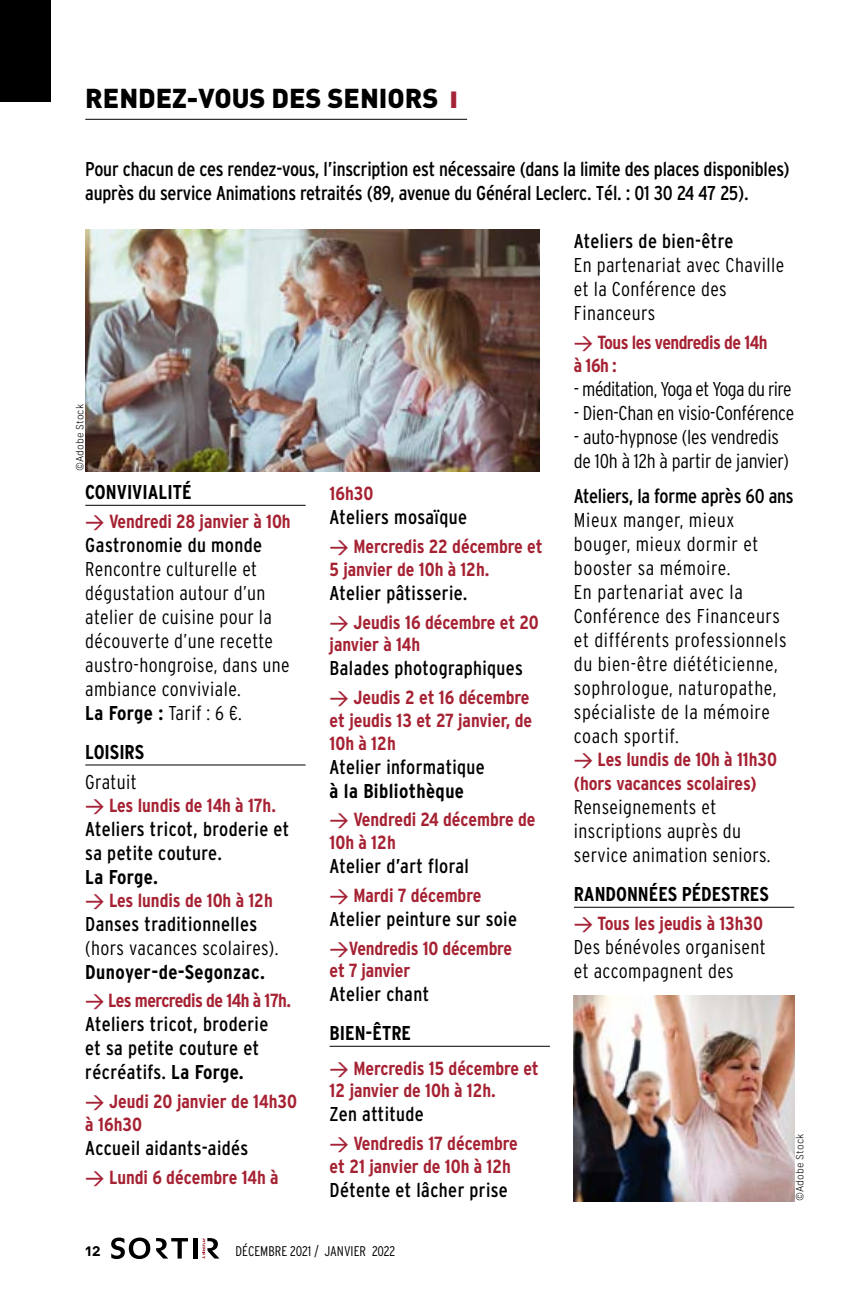
<style>
.page{position:relative;width:851px;height:1304px;background:#fff}
.page>*{position:absolute;margin:0;border:0;box-sizing:border-box;transform-origin:0 0}
.t1{font:900 27px "DIN";color:#000}
.t2{font:300 20px/24px "Interstate Condensed";letter-spacing:.02em;color:#000}
.t3{font:20px/24px "Interstate Condensed";letter-spacing:.015em;color:#000}
.t4{font:20px/24px "Interstate Condensed";letter-spacing:-.01em;color:#000}
.t5{font:300 20px/24px "Interstate Condensed";letter-spacing:-.01em;color:#000}
.t6{font:700 20px "Interstate Condensed";color:#000}
.t7{font:700 20px "Interstate Condensed";letter-spacing:.02em;color:#000}
.t8{font:300 20px "Interstate Condensed";letter-spacing:-.03em;color:#000}
.t9{font:700 19px/22.8px "Interstate Condensed";letter-spacing:-.005em;color:#a62233}
.t10{font:700 19px/22.8px "Interstate Condensed";letter-spacing:-.03em;color:#a62233}
.t11{font:16px "DIN Bold Alternate";color:#000}
.t12{font:300 14px "Interstate Condensed";color:#000}
.t13{font:300 10px "Frank New";color:#000}
.s1{color:#a52336}
.s2{font-family:"DIN";font-weight:500;color:#a52336}
.s3{font-weight:700}
</style>
<div class="page">
<div style="left:0;top:0;width:51px;height:102px;background:#000"></div>
<svg style="left:202px;top:1238px;width:17px;height:21px"></svg>
<svg style="left:111px;top:1238px;width:39px;height:21px"></svg>
<hr style="left:194px;top:1238px;width:4px;height:21px;background:#000">
<svg style="left:156px;top:1238px;width:32px;height:21px"></svg>
<hr style="left:85px;top:119px;width:382px;height:1px;background:#000">
<hr style="left:85px;top:505px;width:220px;height:1px;background:#000">
<hr style="left:85px;top:765px;width:220px;height:1px;background:#000">
<hr style="left:329px;top:1046px;width:221px;height:1px;background:#000">
<hr style="left:574px;top:907px;width:220px;height:1px;background:#000">
<img style="left:574px;top:995px;width:220px;height:207px">
<img style="left:85px;top:229px;width:454px;height:243px">
<h1 class="t1" style="left:85px;top:80px;width:373px">RENDEZ-VOUS DES SENIORS <span class="s1">❙</span></h1>
<p class="t4" style="left:85px;top:157px;width:706px">Pour chacun de ces rendez-vous, l’inscription est nécessaire (dans la limite des places disponibles) auprès du service Animations retraités (89, avenue du Général Leclerc. Tél. : 01 30 24 47 25).</p>
<p class="t13" style="left:74px;top:471px;width:68px;rotate:-90deg">©Adobe Stock</p>
<p class="t6" style="left:85px;top:481px;width:108px">CONVIVIALITÉ</p>
<p class="t9" style="left:85px;top:510px;width:207px"><span class="s2">&gt;</span> Vendredi 28 janvier à 10h</p>
<p class="t3" style="left:85px;top:533px;width:178px">Gastronomie du monde</p>
<p class="t2" style="left:85px;top:557px;width:206px">Rencontre culturelle et dégustation autour d’un atelier de cuisine pour la découverte d’une recette austro-hongroise, dans une ambiance conviviale.<br><span class="s3">La Forge :</span> Tarif : 6 €.</p>
<p class="t6" style="left:85px;top:741px;width:60px">LOISIRS</p>
<p class="t2" style="left:85px;top:769px;width:53px">Gratuit</p>
<p class="t9" style="left:85px;top:793px;width:192px"><span class="s2">&gt;</span> Les lundis de 14h à 17h.</p>
<p class="t3" style="left:85px;top:816px;width:205px">Ateliers tricot, broderie et sa petite couture.</p>
<p class="t6" style="left:85px;top:865px;width:74px">La Forge.</p>
<p class="t9" style="left:85px;top:888px;width:189px"><span class="s2">&gt;</span> Les lundis de 10h à 12h</p>
<p class="t3" style="left:85px;top:911px;width:173px">Danses traditionnelles</p>
<p class="t2" style="left:85px;top:935px;width:194px">(hors vacances scolaires).</p>
<p class="t7" style="left:85px;top:960px;width:181px">Dunoyer-de-Segonzac.</p>
<p class="t10" style="left:85px;top:989px;width:207px"><span class="s2">&gt;</span> Les mercredis de 14h à 17h.</p>
<p class="t3" style="left:85px;top:1012px;width:184px">Ateliers tricot, broderie et sa petite couture et récréatifs. <span class="s3">La Forge.</span></p>
<p class="t9" style="left:85px;top:1090px;width:213px"><span class="s2">&gt;</span> Jeudi 20 janvier de 14h30 à 16h30</p>
<p class="t3" style="left:85px;top:1136px;width:164px">Accueil aidants-aidés</p>
<p class="t9" style="left:85px;top:1165px;width:195px"><span class="s2">&gt;</span> Lundi 6 décembre 14h à</p>
<p class="t9" style="left:329px;top:482px;width:45px">16h30</p>
<p class="t3" style="left:329px;top:505px;width:139px">Ateliers mosaïque</p>
<p class="t9" style="left:329px;top:535px;width:214px"><span class="s2">&gt;</span> Mercredis 22 décembre et<br>5 janvier de 10h à 12h.</p>
<p class="t3" style="left:329px;top:581px;width:139px">Atelier pâtisserie.</p>
<p class="t9" style="left:329px;top:610px;width:211px"><span class="s2">&gt;</span> Jeudis 16 décembre et 20 janvier à 14h</p>
<p class="t3" style="left:329px;top:656px;width:195px">Balades photographiques</p>
<p class="t9" style="left:329px;top:686px;width:204px"><span class="s2">&gt;</span> Jeudis 2 et 16 décembre et jeudis 13 et 27 janvier, de<br>10h à 12h</p>
<p class="t3" style="left:329px;top:754px;width:157px">Atelier informatique</p>
<p class="t7" style="left:329px;top:779px;width:136px">à la Bibliothèque</p>
<p class="t9" style="left:329px;top:808px;width:207px"><span class="s2">&gt;</span> Vendredi 24 décembre de<br>10h à 12h</p>
<p class="t3" style="left:329px;top:854px;width:141px">Atelier d’art floral</p>
<p class="t9" style="left:329px;top:884px;width:153px"><span class="s2">&gt;</span> Mardi 7 décembre</p>
<p class="t3" style="left:329px;top:907px;width:189px">Atelier peinture sur soie</p>
<p class="t9" style="left:329px;top:936px;width:184px"><span class="s2">&gt;</span>Vendredis 10 décembre et 7 janvier</p>
<p class="t3" style="left:329px;top:982px;width:101px">Atelier chant</p>
<p class="t6" style="left:329px;top:1022px;width:83px">BIEN-ÊTRE</p>
<p class="t9" style="left:329px;top:1056px;width:211px"><span class="s2">&gt;</span> Mercredis 15 décembre et<br>12 janvier de 10h à 12h.</p>
<p class="t3" style="left:329px;top:1102px;width:96px">Zen attitude</p>
<p class="t9" style="left:329px;top:1132px;width:190px"><span class="s2">&gt;</span> Vendredis 17 décembre et 21 janvier de 10h à 12h</p>
<p class="t3" style="left:329px;top:1178px;width:180px">Détente et lâcher prise</p>
<p class="t11" style="left:85px;top:1240px;width:17px">12</p>
<p class="t12" style="left:235px;top:1243px;width:161px">DÉCEMBRE 2021 / JANVIER 2022</p>
<p class="t3" style="left:574px;top:229px;width:161px">Ateliers de bien-être</p>
<p class="t2" style="left:574px;top:253px;width:212px">En partenariat avec Chaville et la Conférence des<br>Financeurs</p>
<p class="t10" style="left:574px;top:331px;width:195px"><span class="s2">&gt;</span> Tous les vendredis de 14h à 16h :</p>
<p class="t8" style="left:574px;top:378px;width:219px">- méditation, Yoga et Yoga du rire</p>
<p class="t5" style="left:574px;top:401px;width:222px">- Dien-Chan en visio-Conférence</p>
<p class="t5" style="left:574px;top:425px;width:216px">- auto-hypnose (les vendredis de 10h à 12h à partir de janvier)</p>
<p class="t4" style="left:574px;top:484px;width:221px">Ateliers, la forme après 60 ans</p>
<p class="t2" style="left:574px;top:508px;width:214px">Mieux manger, mieux bouger, mieux dormir et booster sa mémoire.<br>En partenariat avec la<br>Conférence des Financeurs et différents professionnels du bien-être diététicienne, sophrologue, naturopathe, spécialiste de la mémoire coach sportif.</p>
<p class="t9" style="left:574px;top:747px;width:204px;line-height:24px"><span class="s2">&gt;</span> Les lundis de 10h à 11h30 (hors vacances scolaires)</p>
<p class="t2" style="left:574px;top:795px;width:198px">Renseignements et inscriptions auprès du service animation seniors.</p>
<p class="t6" style="left:574px;top:883px;width:196px">RANDONNÉES PÉDESTRES</p>
<p class="t9" style="left:574px;top:912px;width:191px"><span class="s2">&gt;</span> Tous les jeudis à 13h30</p>
<p class="t2" style="left:574px;top:935px;width:193px">Des bénévoles organisent et accompagnent des</p>
<p class="t13" style="left:793px;top:1200px;width:68px;rotate:-90deg">©Adobe Stock</p>
</div>
